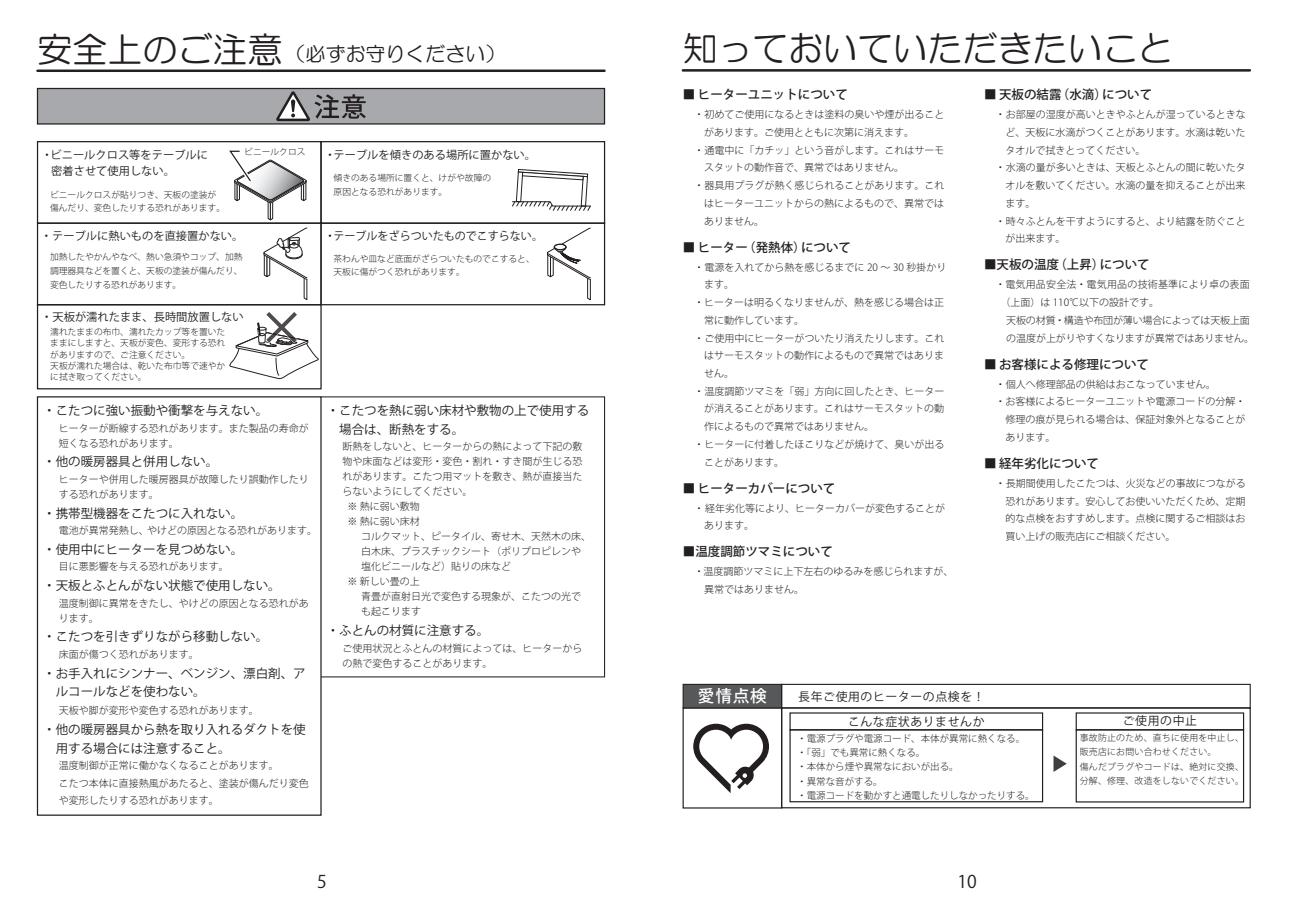
<style>
.page{position:relative;width:1290px;height:911px;background:#fff}
.page>*{position:absolute;margin:0;border:0;box-sizing:border-box;transform-origin:0 0}
.t1{font:35px "HG Maru Gothic MPRO";color:#231f20}
.t2{font:20px "HG Maru Gothic MPRO";color:#231f20}
.t3{font:17.5px "Koz Go Pro";color:#231f20}
.t4{font:500 16.62px "Koz Go Pro";color:#fff}
.t5{font:12.5px/18.8px "Koz Go Pro";color:#231f20}
.t6{font:500 12.5px "Koz Go Pro";color:#231f20}
.t7{font:11.88px "Koz Go Pro";letter-spacing:.05em;color:#231f20}
.t8{font:11.25px/16.2px "Koz Go Pro";color:#231f20}
.t9{font:300 10px/17.8px "Koz Go Pro";color:#231f20}
.t10{font:300 10px "Koz Go Pro";letter-spacing:.02em;color:#231f20}
.t11{font:300 9.5px/14.2px "Koz Go Pro";color:#231f20}
.t12{font:300 8.88px/14.2px "Koz Go Pro";letter-spacing:.025em;color:#231f20}
.t13{font:300 8.75px/11.2px "Koz Go Pro";color:#231f20}
.s1{font-size:35px}
</style>
<div class="page">
<svg style="left:512px;top:169px;width:79px;height:42px"></svg>
<svg style="left:229px;top:150px;width:78px;height:71px"></svg>
<hr style="left:37px;top:69px;width:567px;height:3px;background:#231f20">
<div style="left:37px;top:141px;width:285px;height:83px;border:1px solid #231f20"></div>
<div style="left:320px;top:222px;width:285px;height:83px;border:1px solid #231f20"></div>
<div style="left:37px;top:222px;width:285px;height:83px;border:1px solid #231f20"></div>
<div style="left:320px;top:141px;width:285px;height:83px;border:1px solid #231f20"></div>
<div style="left:37px;top:304px;width:285px;height:85px;border:1px solid #231f20"></div>
<svg style="left:263px;top:227px;width:44px;height:73px"></svg>
<svg style="left:547px;top:227px;width:44px;height:74px"></svg>
<div style="left:37px;top:88px;width:568px;height:37px;background:#a8a9ad;border:1px solid #231f20"></div>
<svg style="left:276px;top:91px;width:90px;height:30px"></svg>
<svg style="left:229px;top:312px;width:90px;height:67px"></svg>
<svg style="left:693px;top:723px;width:76px;height:70px"></svg>
<div style="left:781px;top:707px;width:470px;height:101px;border:1px solid #231f20"></div>
<div style="left:682px;top:707px;width:100px;height:101px;border:1px solid #231f20"></div>
<div style="left:682px;top:684px;width:100px;height:24px;background:#57585a;border:1px solid #231f20"></div>
<div style="left:781px;top:684px;width:470px;height:24px;border:1px solid #231f20"></div>
<div style="left:1075px;top:729px;width:169px;height:73px;border:1px solid #231f20"></div>
<div style="left:1075px;top:712px;width:169px;height:18px;border:1px solid #231f20"></div>
<div style="left:789px;top:729px;width:254px;height:73px;border:1px solid #231f20"></div>
<div style="left:789px;top:712px;width:254px;height:18px;border:1px solid #231f20"></div>
<svg style="left:1053px;top:755px;width:14px;height:17px"></svg>
<hr style="left:683px;top:69px;width:567px;height:3px;background:#231f20">
<h2 class="t2" style="left:37px;top:44px;width:470px"><span class="s1">安全上のご注意</span>（必ずお守りください）</h2>
<p class="t13" style="left:244px;top:146px;width:63px">ビニールクロス</p>
<p class="t8" style="left:51px;top:147px;width:158px;text-indent:-10px">・ビニールクロス等をテーブルに密着させて使用しない。</p>
<p class="t8" style="left:325px;top:147px;width:213px">・テーブルを傾きのある場所に置かない。</p>
<p class="t13" style="left:334px;top:172px;width:159px">傾きのある場所に置くと、けがや故障の</p>
<p class="t13" style="left:50px;top:189px;width:168px">ビニールクロスが貼りつき、天板の塗装が</p>
<p class="t13" style="left:334px;top:186px;width:115px">原因となる恐れがあります。</p>
<p class="t13" style="left:50px;top:203px;width:176px">傷んだり、変色したりする恐れがあります。</p>
<p class="t8" style="left:41px;top:228px;width:204px">・テーブルに熱いものを直接置かない。</p>
<p class="t8" style="left:324px;top:228px;width:220px">・テーブルをざらついたものでこすらない。</p>
<p class="t13" style="left:333px;top:251px;width:203px;line-height:13.8px">茶わんや皿など底面がざらついたものでこすると、天板に傷がつく恐れがあります。</p>
<p class="t13" style="left:50px;top:250px;width:194px;line-height:13.8px;text-align:justify">加熱したやかんやなべ、熱い急須やコップ、加熱調理器具などを置くと、天板の塗装が傷んだり、変色したりする恐れがあります。</p>
<p class="t8" style="left:41px;top:309px;width:204px">・天板が濡れたまま、長時間放置しない</p>
<p class="t13" style="left:50px;top:326px;width:176px">濡れたままの布巾、濡れたカップ等を置いたままにしますと、天板が変色、変形する恐れがありますので、ご注意ください。<br>天板が濡れた場合は、乾いた布巾等で速やかに拭き取ってください。</p>
<p class="t5" style="left:43px;top:401px;width:226px">・こたつに強い振動や衝撃を与えない。</p>
<p class="t9" style="left:59px;top:420px;width:251px;line-height:15px">ヒーターが断線する恐れがあります。また製品の寿命が短くなる恐れがあります。</p>
<p class="t5" style="left:43px;top:452px;width:176px">・他の暖房器具と併用しない。</p>
<p class="t9" style="left:59px;top:472px;width:251px;line-height:15px">ヒーターや併用した暖房器具が故障したり誤動作したりする恐れがあります。</p>
<p class="t5" style="left:43px;top:504px;width:201px">・携帯型機器をこたつに入れない。</p>
<p class="t9" style="left:59px;top:521px;width:260px">電池が異常発熱し、やけどの原因となる恐れがあります。</p>
<p class="t5" style="left:43px;top:540px;width:201px">・使用中にヒーターを見つめない。</p>
<p class="t9" style="left:59px;top:558px;width:171px">目に悪影響を与える恐れがあります。</p>
<p class="t5" style="left:43px;top:576px;width:239px">・天板とふとんがない状態で使用しない。</p>
<p class="t9" style="left:59px;top:595px;width:251px;line-height:15px">温度制御に異常をきたし、やけどの原因となる恐れがあります。</p>
<p class="t5" style="left:43px;top:627px;width:226px">・こたつを引きずりながら移動しない。</p>
<p class="t9" style="left:59px;top:645px;width:141px">床面が傷つく恐れがあります。</p>
<p class="t5" style="left:56px;top:664px;width:251px;text-indent:-12px">・お手入れにシンナー、ベンジン、漂白剤、アルコールなどを使わない。</p>
<p class="t9" style="left:59px;top:701px;width:201px">天板や脚が変形や変色する恐れがあります。</p>
<p class="t5" style="left:56px;top:720px;width:251px;text-indent:-12px">・他の暖房器具から熱を取り入れるダクトを使用する場合には注意すること。</p>
<p class="t9" style="left:59px;top:757px;width:251px">温度制御が正常に働かなくなることがあります。<br>こたつ本体に直接熱風があたると、塗装が傷んだり変色や変形したりする恐れがあります。</p>
<p class="t5" style="left:339px;top:401px;width:251px;text-indent:-12px">・こたつを熱に弱い床材や敷物の上で使用する場合は、断熱をする。</p>
<p class="t9" style="left:342px;top:438px;width:241px">断熱をしないと、ヒーターからの熱によって下記の敷</p>
<p class="t9" style="left:342px;top:453px;width:241px">物や床面などは変形・変色・割れ・すき間が生じる恐</p>
<p class="t9" style="left:342px;top:468px;width:241px">れがあります。こたつ用マットを敷き、熱が直接当た</p>
<p class="t9" style="left:342px;top:483px;width:131px">らないようにしてください。</p>
<p class="t9" style="left:347px;top:498px;width:74px">※ 熱に弱い敷物</p>
<p class="t9" style="left:347px;top:513px;width:74px">※ 熱に弱い床材</p>
<p class="t9" style="left:361px;top:528px;width:231px">コルクマット、ピータイル、寄せ木、天然木の床、</p>
<p class="t9" style="left:361px;top:543px;width:221px">白木床、プラスチックシート（ポリプロピレンや</p>
<p class="t9" style="left:361px;top:558px;width:151px">塩化ビニールなど）貼りの床など</p>
<p class="t9" style="left:347px;top:573px;width:74px">※ 新しい畳の上</p>
<p class="t9" style="left:361px;top:588px;width:221px">青畳が直射日光で変色する現象が、こたつの光で</p>
<p class="t9" style="left:361px;top:603px;width:61px">も起こります</p>
<p class="t5" style="left:327px;top:621px;width:164px">・ふとんの材質に注意する。</p>
<p class="t9" style="left:342px;top:640px;width:241px;line-height:15px">ご使用状況とふとんの材質によっては、ヒーターからの熱で変色することがあります。</p>
<h1 class="t1" style="left:683px;top:31px;width:491px">知っておいていただきたいこと</h1>
<p class="t6" style="left:683px;top:86px;width:166px">■ ヒーターユニットについて</p>
<p class="t9" style="left:694px;top:106px;width:252px">・初めてご使用になるときは塗料の臭いや煙が出ること</p>
<p class="t9" style="left:704px;top:123px;width:211px">があります。ご使用とともに次第に消えます。</p>
<p class="t9" style="left:694px;top:141px;width:252px">・通電中に「カチッ」という音がします。これはサーモ</p>
<p class="t9" style="left:704px;top:159px;width:201px">スタットの動作音で、異常ではありません。</p>
<p class="t9" style="left:694px;top:177px;width:252px">・器具用プラグが熱く感じられることがあります。これ</p>
<p class="t9" style="left:704px;top:194px;width:241px">はヒーターユニットからの熱によるもので、異常では</p>
<p class="t9" style="left:704px;top:212px;width:61px">ありません。</p>
<p class="t6" style="left:683px;top:239px;width:170px">■ ヒーター（発熱体）について</p>
<p class="t9" style="left:694px;top:258px;width:254px">・電源を入れてから熱を感じるまでに 20 ～ 30 秒掛かり</p>
<p class="t9" style="left:704px;top:276px;width:31px">ます。</p>
<p class="t9" style="left:694px;top:293px;width:251px">・ヒーターは明るくなりませんが、熱を感じる場合は正</p>
<p class="t9" style="left:704px;top:311px;width:101px">常に動作しています。</p>
<p class="t9" style="left:694px;top:329px;width:252px">・ご使用中にヒーターがついたり消えたりします。これ</p>
<p class="t9" style="left:704px;top:347px;width:241px">はサーモスタットの動作によるもので異常ではありま</p>
<p class="t9" style="left:704px;top:364px;width:31px">せん。</p>
<p class="t9" style="left:694px;top:382px;width:252px">・温度調節ツマミを「弱」方向に回したとき、ヒーター</p>
<p class="t9" style="left:704px;top:400px;width:241px">が消えることがあります。これはサーモスタットの動</p>
<p class="t9" style="left:704px;top:418px;width:171px">作によるもので異常ではありません。</p>
<p class="t9" style="left:694px;top:435px;width:252px">・ヒーターに付着したほこりなどが焼けて、臭いが出る</p>
<p class="t9" style="left:704px;top:453px;width:81px">ことがあります。</p>
<p class="t6" style="left:683px;top:480px;width:154px">■ ヒーターカバーについて</p>
<p class="t9" style="left:704px;top:499px;width:242px;text-indent:-10px">・経年劣化等により、ヒーターカバーが変色することがあります。</p>
<p class="t6" style="left:683px;top:544px;width:151px">■温度調節ツマミについて</p>
<p class="t9" style="left:704px;top:563px;width:251px;text-indent:-10px">・温度調節ツマミに上下左右のゆるみを感じられますが、異常ではありません。</p>
<p class="t6" style="left:984px;top:86px;width:170px">■ 天板の結露（水滴）について</p>
<p class="t9" style="left:995px;top:106px;width:252px">・お部屋の湿度が高いときやふとんが湿っているときな</p>
<p class="t9" style="left:1005px;top:123px;width:241px">ど、天板に水滴がつくことがあります。水滴は乾いた</p>
<p class="t9" style="left:1005px;top:141px;width:141px">タオルで拭きとってください。</p>
<p class="t9" style="left:995px;top:159px;width:252px">・水滴の量が多いときは、天板とふとんの間に乾いたタ</p>
<p class="t9" style="left:1005px;top:177px;width:241px">オルを敷いてください。水滴の量を抑えることが出来</p>
<p class="t9" style="left:1005px;top:194px;width:31px">ます。</p>
<p class="t9" style="left:995px;top:212px;width:252px">・時々ふとんを干すようにすると、より結露を防ぐこと</p>
<p class="t9" style="left:1005px;top:230px;width:61px">が出来ます。</p>
<p class="t6" style="left:984px;top:257px;width:167px">■天板の温度（上昇）について</p>
<p class="t10" style="left:995px;top:278px;width:256px">・電気用品安全法・電気用品の技術基準により卓の表面</p>
<p class="t9" style="left:1000px;top:293px;width:160px">（上面）は 110℃以下の設計です。</p>
<p class="t9" style="left:1006px;top:311px;width:245px">天板の材質・構造や布団が薄い場合によっては天板上面</p>
<p class="t9" style="left:1006px;top:329px;width:249px">の温度が上がりやすくなりますが異常ではありません。</p>
<p class="t6" style="left:984px;top:356px;width:166px">■ お客様による修理について</p>
<p class="t9" style="left:995px;top:375px;width:222px">・個人へ修理部品の供給はおこなっていません。</p>
<p class="t9" style="left:995px;top:393px;width:251px">・お客様によるヒーターユニットや電源コードの分解・</p>
<p class="t9" style="left:1005px;top:410px;width:241px">修理の痕が見られる場合は、保証対象外となることが</p>
<p class="t9" style="left:1005px;top:428px;width:51px">あります。</p>
<p class="t6" style="left:984px;top:455px;width:116px">■ 経年劣化について</p>
<p class="t9" style="left:1005px;top:474px;width:242px;text-align:justify;text-indent:-10px">・長期間使用したこたつは、火災などの事故につながる恐れがあります。安心してお使いいただくため、定期的な点検をおすすめします。点検に関するご相談はお買い上げの販売店にご相談ください。</p>
<h3 class="t4" style="left:698px;top:685px;width:70px">愛情点検</h3>
<p class="t7" style="left:798px;top:688px;width:188px">長年ご使用のヒーターの点検を！</p>
<p class="t11" style="left:797px;top:731px;width:239px">・電源プラグや電源コード、本体が異常に熱くなる。・「弱」でも異常に熱くなる。<br>・本体から煙や異常なにおいが出る。<br>・異常な音がする。<br>・電源コードを動かすと通電したりしなかったりする。</p>
<p class="t12" style="left:1080px;top:730px;width:166px">事故防止のため、直ちに使用を中止し、販売店にお問い合わせください。<br>傷んだプラグやコードは、絶対に交換、分解、修理、改造をしないでください。</p>
<p class="t7" style="left:848px;top:714px;width:138px">こんな症状ありませんか</p>
<p class="t7" style="left:1123px;top:713px;width:76px">ご使用の中止</p>
<h3 class="t3" style="left:317px;top:870px;width:11px">5</h3>
<h3 class="t3" style="left:957px;top:870px;width:21px">10</h3>
</div>
